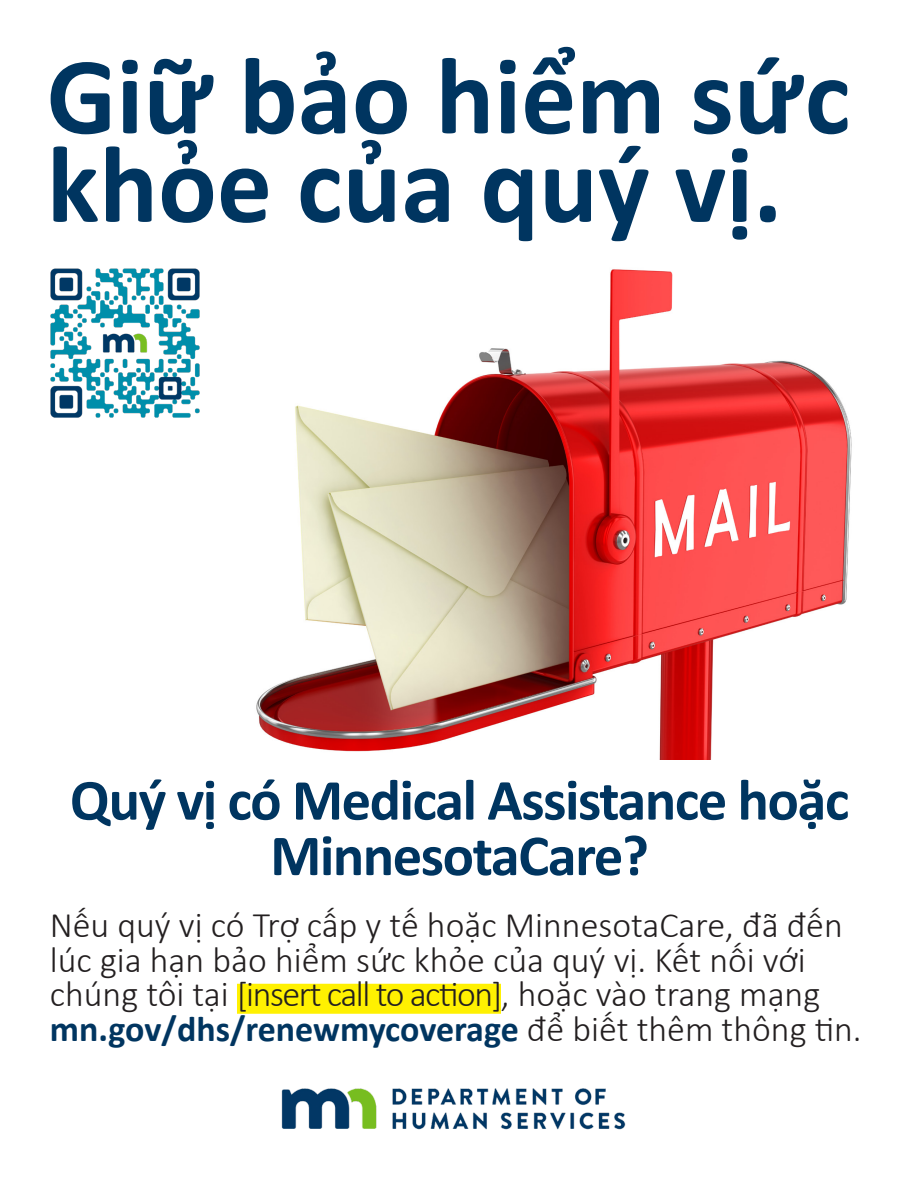
<style>
.page{position:relative;width:918px;height:1188px;background:#fff}
.page>*{position:absolute;margin:0;border:0;box-sizing:border-box;transform-origin:0 0}
.t1{font:700 110.55px/88.5px "Calibri";color:#003560}
.t2{font:700 58.5px/55.5px "Calibri";letter-spacing:-.025em;color:#003560;text-align:center}
.t3{font:300 36px/34.5px "Calibri";color:#231f20}
.s1{font-weight:700;color:#003560}
</style>
<div class="page">
<img style="left:256px;top:269px;width:596px;height:491px">
<img style="left:281px;top:1088px;width:345px;height:42px">
<div style="left:237px;top:984px;width:264px;height:30px;background:#fff101"></div>
<img style="left:50px;top:268px;width:150px;height:150px">
<p class="t1" style="left:47px;top:51px;width:805px">Giữ bảo hiểm sức khỏe của quý vị.</p>
<p class="t2" style="left:70px;top:772px;width:781px">Quý vị có Medical Assistance hoặc<br>MinnesotaCare?</p>
<p class="t3" style="left:50px;top:908px;width:813px">Nếu quý vị có Trợ cấp y tế hoặc MinnesotaCare, đã đến lúc gia hạn bảo hiểm sức khỏe của quý vị. Kết nối với chúng tôi tại [insert call to action], hoặc vào trang mạng <span class="s1">mn.gov/dhs/renewmycoverage</span> để biết thêm thông tin.</p>
</div>
